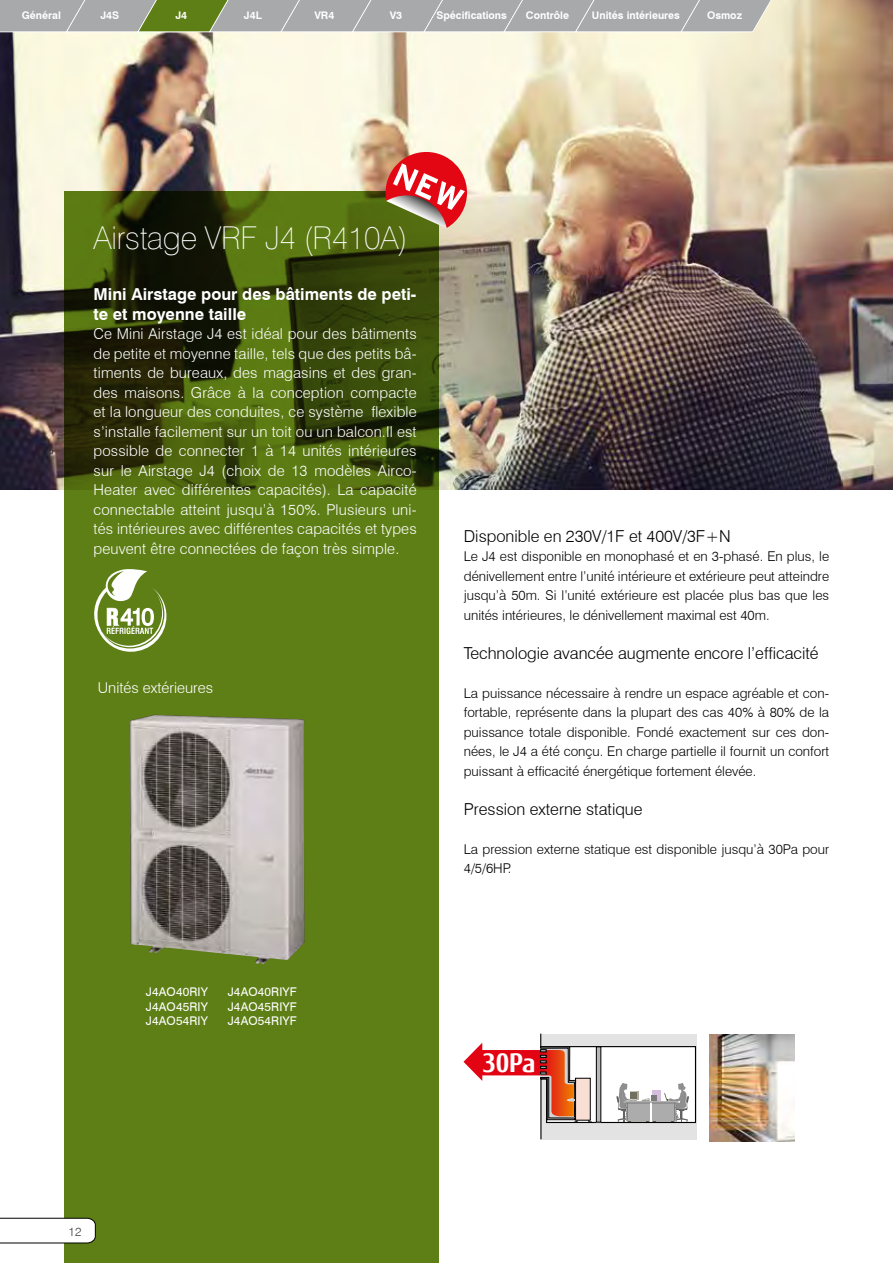
<style>
.page{position:relative;width:893px;height:1263px;background:#fff}
.page>*{position:absolute;margin:0;border:0;box-sizing:border-box;transform-origin:0 0}
.t1{font:100 31.5px "Swiss 721 BT";letter-spacing:-.005em;color:#fff}
.t2{font:700 25.65px "Fujitsu Sans";color:#fff}
.t3{font:300 16.5px "Swiss 721 BT";color:#000}
.t4{font:700 16.5px/19.5px "Swiss 721 BT";color:#fff}
.t5{font:300 15px/19.5px "Swiss 721 BT";letter-spacing:.01em;color:#fff;text-align:justify}
.t6{font:300 13.5px/19.5px "Swiss 721 BT";color:#000;text-align:justify}
.t7{font:12px/14.4px "Swiss 721 BT";letter-spacing:.01em;color:#fff;text-align:justify}
.t8{font:300 12px "Swiss 721 BT";color:#3c3c3b}
.t9{font:700 10.5px "Swiss 721 BT";color:#fff}
</style>
<div class="page">
<img style="left:0;top:0;width:893px;height:489px">
<svg style="left:64px;top:191px;width:375px;height:1072px;fill:#5e7f16"></svg>
<img style="left:130px;top:715px;width:175px;height:249px">
<img style="left:709px;top:1034px;width:85px;height:108px">
<svg style="left:463px;top:1033px;width:234px;height:107px"></svg>
<svg style="left:386px;top:152px;width:81px;height:76px"></svg>
<svg style="left:91px;top:567px;width:75px;height:85px"></svg>
<svg style="left:0;top:1217px;width:96px;height:27px"></svg>
<svg style="left:0;top:0;width:785px;height:33px"></svg>
<p class="t9" style="left:22px;top:9px;width:41px">Général</p>
<p class="t9" style="left:100px;top:9px;width:20px">J4S</p>
<p class="t9" style="left:175px;top:9px;width:13px">J4</p>
<p class="t9" style="left:244px;top:9px;width:19px">J4L</p>
<p class="t9" style="left:314px;top:9px;width:22px">VR4</p>
<p class="t9" style="left:390px;top:9px;width:14px">V3</p>
<p class="t9" style="left:436px;top:9px;width:72px">Spécifications</p>
<p class="t9" style="left:526px;top:9px;width:45px">Contrôle</p>
<p class="t9" style="left:592px;top:9px;width:90px">Unités intérieures</p>
<p class="t9" style="left:707px;top:9px;width:36px">Osmoz</p>
<h1 class="t1" style="left:94px;top:219px;width:315px">Airstage VRF J4 (R410A)</h1>
<p class="t4" style="left:94px;top:285px;width:324px">Mini Airstage pour des bâtiments de peti&shy;te et moyenne taille</p>
<p class="t5" style="left:94px;top:324px;width:325px">Ce Mini Airstage J4 est idéal pour des bâtiments de petite et moyenne taille, tels que des petits bâ&shy;timents de bureaux, des magasins et des gran&shy;des maisons. Grâce à la conception compacte et la longueur des conduites, ce système flexible s’installe facilement sur un toit ou un balcon.Il est possible de connecter 1 à 14 unités intérieures sur le Airstage J4 (choix de 13 modèles Airco-Heater avec différentes capacités). La capacité connectable atteint jusqu’à 150%. Plusieurs uni&shy;tés intérieures avec différentes capacités et types peuvent être connectées de façon très simple.</p>
<p class="t5" style="left:98px;top:678px;width:117px">Unités extérieures</p>
<p class="t7" style="left:146px;top:985px;width:63px">J4AO40RIY J4AO45RIY J4AO54RIY</p>
<p class="t7" style="left:228px;top:985px;width:71px">J4AO40RIYF J4AO45RIYF J4AO54RIYF</p>
<p class="t3" style="left:464px;top:526px;width:268px">Disponible en 230V/1F et 400V/3F+N</p>
<p class="t6" style="left:464px;top:546px;width:367px">Le J4 est disponible en monophasé et en 3-phasé. En plus, le dénivellement entre l’unité intérieure et extérieure peut atteindre jusqu’à 50m. Si l’unité extérieure est placée plus bas que les unités intérieures, le dénivellement maximal est 40m.</p>
<p class="t3" style="left:464px;top:643px;width:356px">Technologie avancée augmente encore l’efficacité</p>
<p class="t6" style="left:464px;top:683px;width:367px">La puissance nécessaire à rendre un espace agréable et con&shy;fortable, représente dans la plupart des cas 40% à 80% de la puissance totale disponible. Fondé exactement sur ces don&shy;nées, le J4 a été conçu. En charge partielle il fournit un confort puissant à efficacité énergétique fortement élevée.</p>
<p class="t3" style="left:464px;top:799px;width:180px">Pression externe statique</p>
<p class="t6" style="left:464px;top:839px;width:367px">La pression externe statique est disponible jusqu’à 30Pa pour<br>4/5/6HP.</p>
<h2 class="t2" style="left:482px;top:1046px;width:55px">30Pa</h2>
<p class="t8" style="left:69px;top:1224px;width:14px">12</p>
</div>
